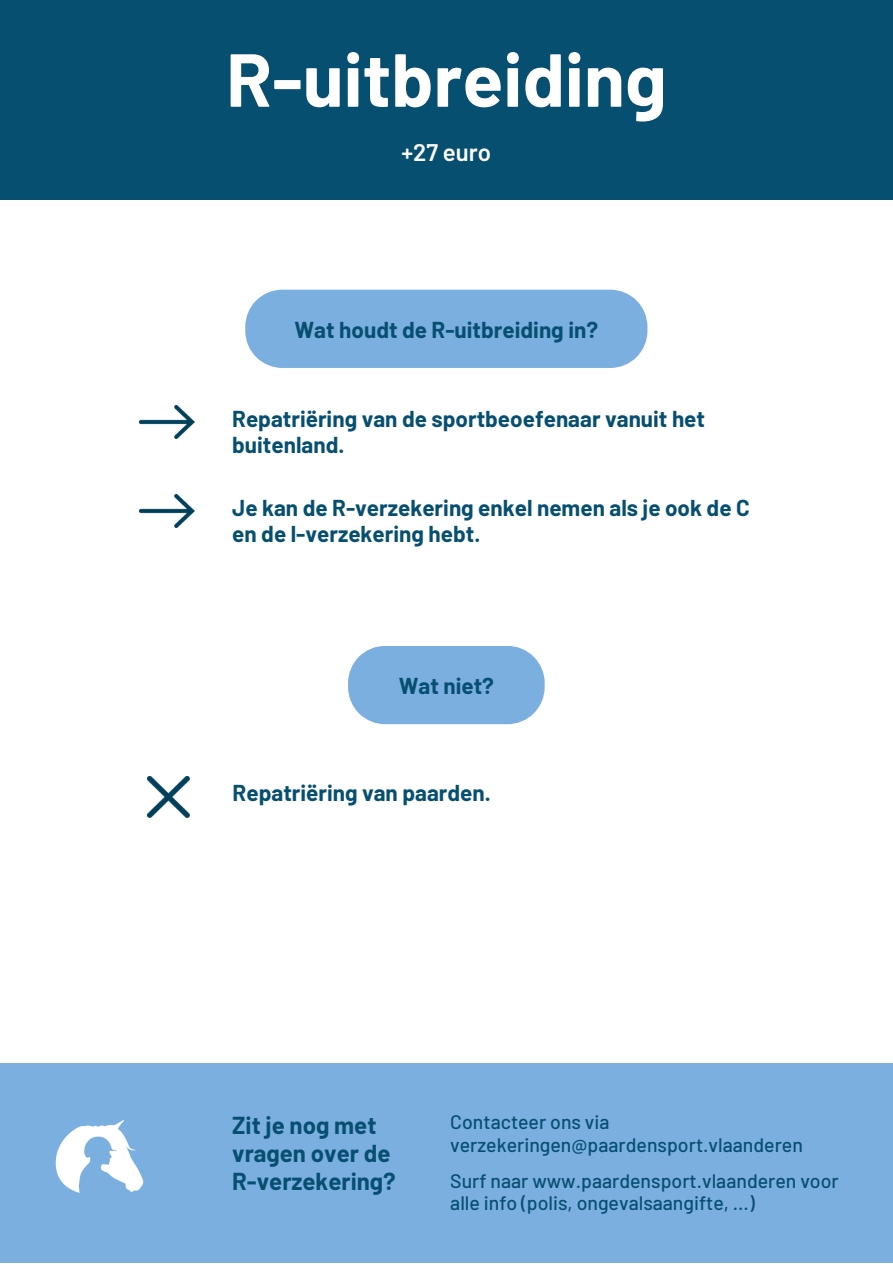
<style>
.page{position:relative;width:893px;height:1264px;background:#fff}
.page>*{position:absolute;margin:0;border:0;box-sizing:border-box;transform-origin:0 0}
.t1{font:700 75px "Barlow";color:#fff}
.t2{font:700 24px/28px "Barlow";color:#074f71}
.t3{font:600 24px "Barlow";color:#fff}
.t4{font:700 22.5px/25.8px "Barlow";color:#074f71}
.t5{font:500 19.5px/22.5px "Barlow";color:#074f71}
</style>
<div class="page">
<div style="left:0;top:0;width:892px;height:199px;background:#074f71"></div>
<div style="left:0;top:1063px;width:892px;height:199px;background:#7bafdf"></div>
<img style="left:55px;top:1120px;width:89px;height:73px">
<div style="left:245px;top:290px;width:402px;height:78px;background:#7bafdf"></div>
<svg style="left:348px;top:646px;width:196px;height:78px;background:#84b4e1"></svg>
<img style="left:139px;top:494px;width:55px;height:33px">
<img style="left:139px;top:406px;width:55px;height:32px">
<img style="left:148px;top:776px;width:41px;height:41px">
<p class="t1" style="left:226px;top:32px;width:442px">R-uitbreiding</p>
<p class="t3" style="left:401px;top:137px;width:91px">+27 euro</p>
<p class="t4" style="left:294px;top:316px;width:305px">Wat houdt de R-uitbreiding in?</p>
<p class="t4" style="left:232px;top:405px;width:474px">Repatriëring van de sportbeoefenaar vanuit het buitenland.</p>
<p class="t4" style="left:232px;top:494px;width:519px">Je kan de R-verzekering enkel nemen als je ook de C en de l-verzekering hebt.</p>
<p class="t4" style="left:398px;top:672px;width:97px">Wat niet?</p>
<p class="t4" style="left:233px;top:779px;width:260px">Repatriëring van paarden.</p>
<p class="t2" style="left:232px;top:1110px;width:160px">Zit je nog met vragen over de</p>
<p class="t2" style="left:232px;top:1166px;width:165px">R-verzekering?</p>
<p class="t5" style="left:450px;top:1110px;width:161px">Contacteer ons via</p>
<p class="t5" style="left:450px;top:1132px;width:354px">verzekeringen@paardensport.vlaanderen</p>
<p class="t5" style="left:450px;top:1168px;width:390px">Surf naar www.paardensport.vlaanderen voor alle info (polis, ongevalsaangifte, ...)</p>
</div>
